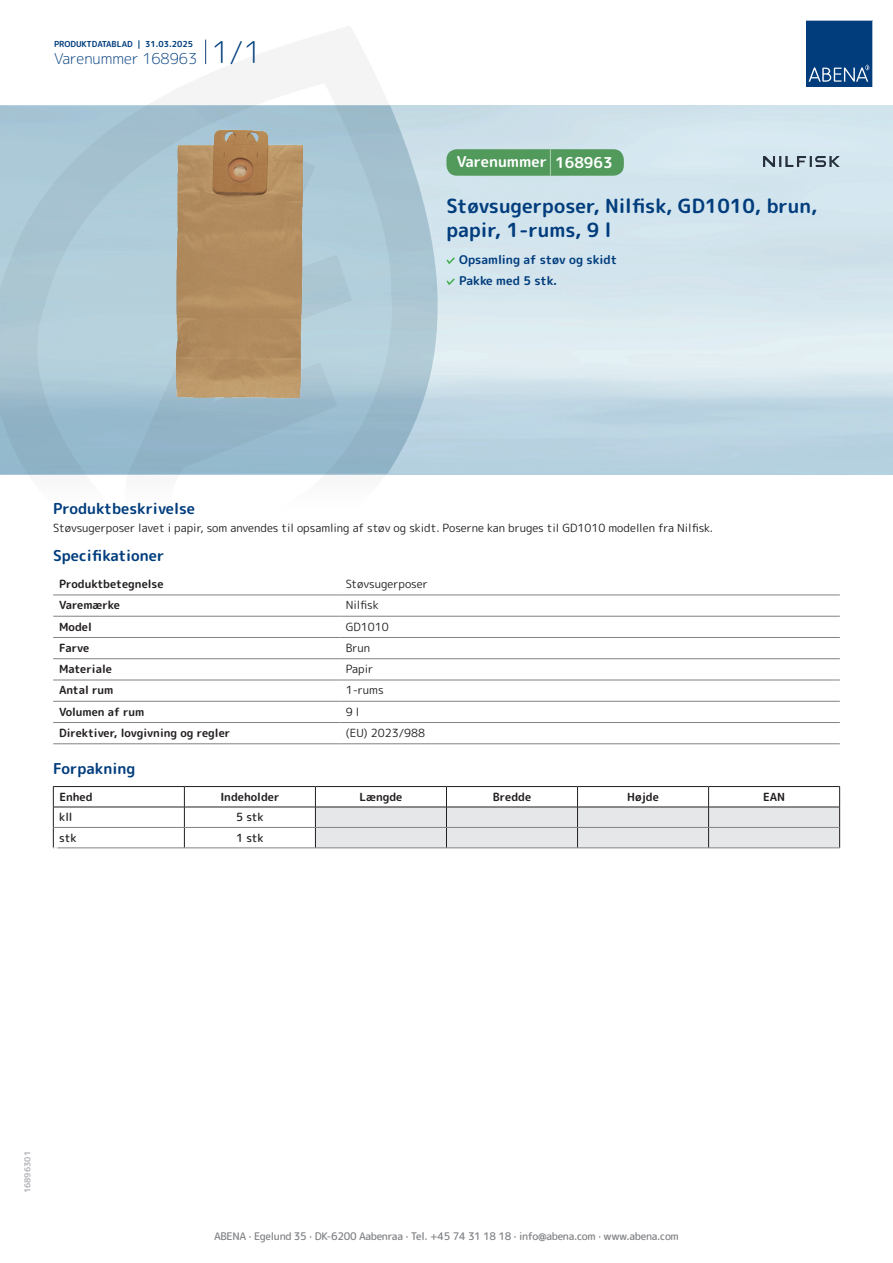
<style>
.page{position:relative;width:893px;height:1263px;background:#fff}
.page>*{position:absolute;margin:0;border:0;box-sizing:border-box;transform-origin:0 0}
.t1{font:700 19.5px/24px "Rounded Mplus 1 c";color:#013d7d}
.t2{font:700 15px "Rounded Mplus 1 c";color:#013d7d}
.t3{font:300 15px "Rounded Mplus 1 c";color:#013d7d}
.t4{font:700 15px "Rounded Mplus 1 c";color:#fff}
.t5{font:700 12px/21px "Rounded Mplus 1 c";color:#013d7d}
.t6{font:11.25px "Rounded Mplus 1 c";color:#231f20}
.t7{font:700 11.25px "Rounded Mplus 1 c";color:#231f20}
.t8{font:500 11.25px "Rounded Mplus 1 c";letter-spacing:-.01em;color:#231f20}
.t9{font:500 10.5px "Rounded Mplus 1 c";letter-spacing:-.03em;color:#808285}
.t10{font:700 10.5px "Rounded Mplus 1 c";color:#fff}
.t11{font:700 8.25px "Rounded Mplus 1 c";color:#013d7d}
.t12{font:700 8.25px "Rounded Mplus 1 c";color:#b2b3b7}
.s1{font-size:30px}
.s2{font-size:25.5px}
</style>
<div class="page">
<img style="left:439px;top:106px;width:454px;height:368px">
<svg style="left:0;top:26px;width:439px;height:569px"></svg>
<svg style="left:0;top:106px;width:438px;height:368px;background:#a7c5d3"></svg>
<svg style="left:205px;top:40px;width:1px;height:24px"></svg>
<svg style="left:806px;top:20px;width:67px;height:67px;background:#144b86"></svg>
<img style="left:173px;top:127px;width:132px;height:275px">
<hr style="left:53px;top:595px;width:287px;height:1px;background:#808285">
<hr style="left:340px;top:595px;width:500px;height:1px;background:#808285">
<hr style="left:53px;top:616px;width:287px;height:1px;background:#808285">
<hr style="left:340px;top:616px;width:500px;height:1px;background:#808285">
<hr style="left:53px;top:637px;width:287px;height:1px;background:#808285">
<hr style="left:340px;top:637px;width:500px;height:1px;background:#808285">
<hr style="left:53px;top:658px;width:287px;height:1px;background:#808285">
<hr style="left:340px;top:658px;width:500px;height:1px;background:#808285">
<hr style="left:53px;top:680px;width:287px;height:1px;background:#808285">
<hr style="left:340px;top:680px;width:500px;height:1px;background:#808285">
<hr style="left:53px;top:701px;width:287px;height:1px;background:#808285">
<hr style="left:340px;top:701px;width:500px;height:1px;background:#808285">
<hr style="left:53px;top:722px;width:287px;height:1px;background:#808285">
<hr style="left:340px;top:722px;width:500px;height:1px;background:#808285">
<hr style="left:53px;top:743px;width:287px;height:1px;background:#808285">
<hr style="left:340px;top:743px;width:500px;height:1px;background:#808285">
<hr style="left:53px;top:786px;width:131px;height:1px;background:#231f20">
<hr style="left:184px;top:786px;width:131px;height:1px;background:#231f20">
<hr style="left:315px;top:786px;width:131px;height:1px;background:#231f20">
<hr style="left:446px;top:786px;width:131px;height:1px;background:#231f20">
<hr style="left:577px;top:786px;width:132px;height:1px;background:#231f20">
<hr style="left:709px;top:786px;width:131px;height:1px;background:#231f20">
<hr style="left:53px;top:807px;width:131px;height:1px;background:#231f20">
<hr style="left:184px;top:807px;width:131px;height:1px;background:#231f20">
<svg style="left:53px;top:787px;width:1px;height:61px"></svg>
<svg style="left:184px;top:787px;width:1px;height:61px"></svg>
<svg style="left:315px;top:787px;width:525px;height:61px"></svg>
<hr style="left:54px;top:827px;width:130px;height:1px;background:#808285">
<hr style="left:184px;top:827px;width:131px;height:1px;background:#808285">
<hr style="left:315px;top:827px;width:131px;height:1px;background:#808285">
<hr style="left:446px;top:827px;width:131px;height:1px;background:#808285">
<hr style="left:577px;top:827px;width:132px;height:1px;background:#808285">
<hr style="left:709px;top:827px;width:130px;height:1px;background:#808285">
<hr style="left:53px;top:848px;width:131px;height:1px;background:#808285">
<hr style="left:184px;top:848px;width:131px;height:1px;background:#808285">
<hr style="left:315px;top:848px;width:131px;height:1px;background:#808285">
<hr style="left:446px;top:848px;width:131px;height:1px;background:#808285">
<hr style="left:577px;top:848px;width:132px;height:1px;background:#808285">
<hr style="left:709px;top:848px;width:131px;height:1px;background:#808285">
<svg style="left:446px;top:257px;width:9px;height:7px"></svg>
<svg style="left:446px;top:278px;width:9px;height:7px"></svg>
<div style="left:446px;top:149px;width:178px;height:27px;background:#52995c;border-radius:10px"></div>
<img style="left:763px;top:156px;width:77px;height:10px">
<p class="t11" style="left:54px;top:38px;width:141px">PRODUKTDATABLAD | 31.03.2025</p>
<h2 class="t3" style="left:54px;top:48px;width:209px">Varenummer 168963 <span class="s1">1/1</span></h2>
<h2 class="t4" style="left:457px;top:151px;width:157px">Varenummer <span class="s2">|</span> 168963</h2>
<h1 class="t1" style="left:446px;top:194px;width:372px">Støvsugerposer, Nilfisk, GD1010, brun, papir, 1-rums, 9 l</h1>
<p class="t5" style="left:459px;top:249px;width:159px">Opsamling af støv og skidt<br>Pakke med 5 stk.</p>
<h2 class="t2" style="left:53px;top:498px;width:143px">Produktbeskrivelse</h2>
<p class="t6" style="left:53px;top:520px;width:661px">Støvsugerposer lavet i papir, som anvendes til opsamling af støv og skidt. Poserne kan bruges til GD1010 modellen fra Nilfisk.</p>
<h2 class="t2" style="left:53px;top:545px;width:113px">Specifikationer</h2>
<p class="t7" style="left:59px;top:576px;width:106px">Produktbetegnelse</p>
<p class="t6" style="left:346px;top:576px;width:84px">Støvsugerposer</p>
<p class="t7" style="left:59px;top:597px;width:62px">Varemærke</p>
<p class="t6" style="left:346px;top:597px;width:34px">Nilfisk</p>
<p class="t7" style="left:59px;top:618px;width:34px">Model</p>
<p class="t6" style="left:346px;top:618px;width:45px">GD1010</p>
<p class="t7" style="left:59px;top:640px;width:32px">Farve</p>
<p class="t6" style="left:346px;top:640px;width:26px">Brun</p>
<p class="t7" style="left:59px;top:661px;width:54px">Materiale</p>
<p class="t6" style="left:346px;top:661px;width:29px">Papir</p>
<p class="t7" style="left:59px;top:682px;width:56px">Antal rum</p>
<p class="t6" style="left:346px;top:682px;width:40px">1-rums</p>
<p class="t7" style="left:59px;top:704px;width:87px">Volumen af rum</p>
<p class="t6" style="left:346px;top:704px;width:15px">9 l</p>
<p class="t7" style="left:59px;top:725px;width:173px">Direktiver, lovgivning og regler</p>
<p class="t6" style="left:346px;top:725px;width:81px">(EU) 2023/988</p>
<h2 class="t2" style="left:53px;top:758px;width:84px">Forpakning</h2>
<p class="t7" style="left:59px;top:789px;width:35px">Enhed</p>
<p class="t7" style="left:220px;top:789px;width:61px">Indeholder</p>
<p class="t7" style="left:359px;top:789px;width:44px">Længde</p>
<p class="t7" style="left:493px;top:789px;width:40px">Bredde</p>
<p class="t7" style="left:627px;top:789px;width:33px">Højde</p>
<p class="t7" style="left:763px;top:789px;width:24px">EAN</p>
<p class="t8" style="left:59px;top:809px;width:15px">kll</p>
<p class="t8" style="left:236px;top:809px;width:29px">5 stk</p>
<p class="t8" style="left:59px;top:830px;width:19px">stk</p>
<p class="t8" style="left:236px;top:830px;width:29px">1 stk</p>
<p class="t10" style="left:53px;top:843px;width:7px">*</p>
<p class="t12" style="left:22px;top:1193px;width:44px;rotate:-90deg">16896301</p>
<p class="t9" style="left:214px;top:1229px;width:466px">ABENA · Egelund 35 · DK-6200 Aabenraa · Tel. +45 74 31 18 18 · info@abena.com · www.abena.com</p>
</div>
